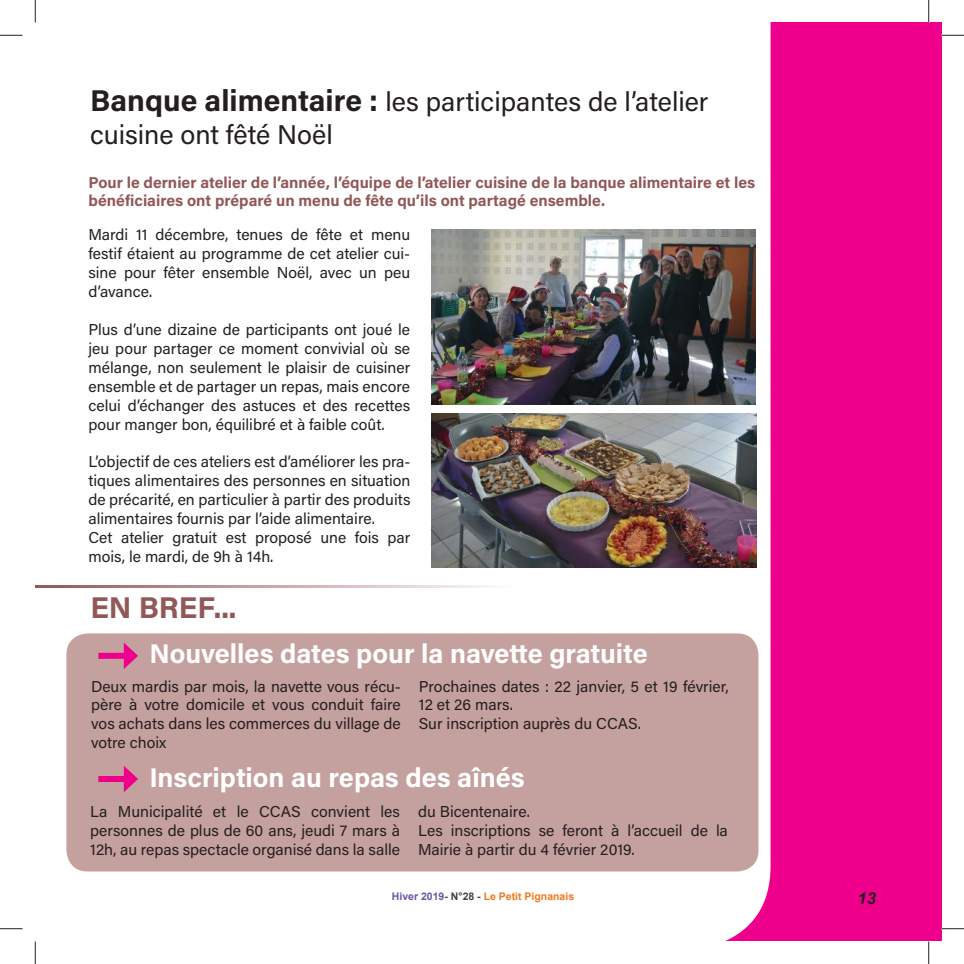
<style>
.page{position:relative;width:964px;height:964px;background:#fff}
.page>*{position:absolute;margin:0;border:0;box-sizing:border-box;transform-origin:0 0}
.t1{font:700 30px "Acumin Pro";letter-spacing:-.005em;color:#925858}
.t2{font:27px/32.4px "Acumin Pro";color:#241f1f}
.t3{font:700 27px "Acumin Pro";color:#fff}
.t4{font:italic 700 16.5px "Arial";color:#241f1f}
.t5{font:15.75px/18.9px "Acumin Pro";color:#241f1f;text-align:justify}
.t6{font:700 15.75px/18.9px "Acumin Pro";color:#925858}
.t7{font:700 10.5px "Arial";color:#f27921}
.s1{font-weight:700;font-size:30px}
.s2{color:#6d54a5}
.s3{color:#444041}
</style>
<div class="page">
<div style="left:609px;top:22px;width:332px;height:919px;background:#ee008c"></div>
<div style="left:597px;top:22px;width:173px;height:919px;background:#fff"></div>
<hr style="left:35px;top:585px;width:653px;height:2px;background:#925858">
<div style="left:66px;top:633px;width:692px;height:238px;background:#c4a09e;border-radius:21px"></div>
<div style="left:98px;top:652px;width:31px;height:6px;background:#ee008c"></div>
<svg style="left:124px;top:643px;width:14px;height:26px"></svg>
<div style="left:98px;top:776px;width:31px;height:6px;background:#ee008c"></div>
<svg style="left:124px;top:766px;width:14px;height:26px"></svg>
<img style="left:431px;top:230px;width:324px;height:174px">
<img style="left:431px;top:413px;width:325px;height:154px">
<svg style="left:0;top:35px;width:22px;height:1px"></svg>
<svg style="left:941px;top:35px;width:22px;height:1px"></svg>
<svg style="left:0;top:928px;width:22px;height:1px"></svg>
<svg style="left:941px;top:928px;width:22px;height:1px"></svg>
<svg style="left:35px;top:0;width:1px;height:22px"></svg>
<svg style="left:35px;top:941px;width:1px;height:22px"></svg>
<svg style="left:928px;top:0;width:1px;height:22px"></svg>
<svg style="left:928px;top:941px;width:1px;height:22px"></svg>
<h2 class="t2" style="left:90px;top:85px;width:619px"><span class="s1">Banque alimentaire :</span> les participantes de l’atelier cuisine ont fêté Noël</h2>
<p class="t6" style="left:88px;top:172px;width:668px">Pour le dernier atelier de l’année, l’équipe de l’atelier cuisine de la banque alimentaire et les bénéficiaires ont préparé un menu de fête qu’ils ont partagé ensemble.</p>
<p class="t5" style="left:88px;top:225px;width:323px">Mardi 11 décembre, tenues de fête et menu festif étaient au programme de cet atelier cui&shy;sine pour fêter ensemble Noël, avec un peu d’avance.</p>
<p class="t5" style="left:88px;top:319px;width:323px">Plus d’une dizaine de participants ont joué le jeu pour partager ce moment convivial où se mélange, non seulement le plaisir de cuisiner ensemble et de partager un repas, mais encore celui d’échanger des astuces et des recettes pour manger bon, équilibré et à faible coût.</p>
<p class="t5" style="left:88px;top:452px;width:323px;text-align:left">L’objectif de ces ateliers est d’améliorer les pra&shy;tiques alimentaires des personnes en situation de précarité, en particulier à partir des produits alimentaires fournis par l’aide alimentaire.<br>Cet atelier gratuit est proposé une fois par mois, le mardi, de 9h à 14h.</p>
<h1 class="t1" style="left:90px;top:586px;width:147px">EN BREF...</h1>
<h2 class="t3" style="left:149px;top:635px;width:499px">Nouvelles dates pour la navette gratuite</h2>
<p class="t5" style="left:91px;top:676px;width:311px">Deux mardis par mois, la navette vous récu&shy;père à votre domicile et vous conduit faire vos achats dans les commerces du village de votre choix</p>
<p class="t5" style="left:419px;top:676px;width:311px;text-align:left">Prochaines dates : 22 janvier, 5 et 19 février,<br>12 et 26 mars.<br>Sur inscription auprès du CCAS.</p>
<h2 class="t3" style="left:149px;top:758px;width:376px">Inscription au repas des aînés</h2>
<p class="t5" style="left:90px;top:801px;width:311px">La Municipalité et le CCAS convient les personnes de plus de 60 ans, jeudi 7 mars à 12h, au repas spectacle organisé dans la salle</p>
<p class="t5" style="left:418px;top:801px;width:311px;text-align:left">du Bicentenaire.<br>Les inscriptions se feront à l’accueil de la<br>Mairie à partir du 4 février 2019.</p>
<p class="t7" style="left:392px;top:888px;width:184px"><span class="s2">Hiver 2019</span><span class="s3">- N°28 -</span> Le Petit Pignanais</p>
<p class="t4" style="left:857px;top:887px;width:20px">13</p>
</div>
